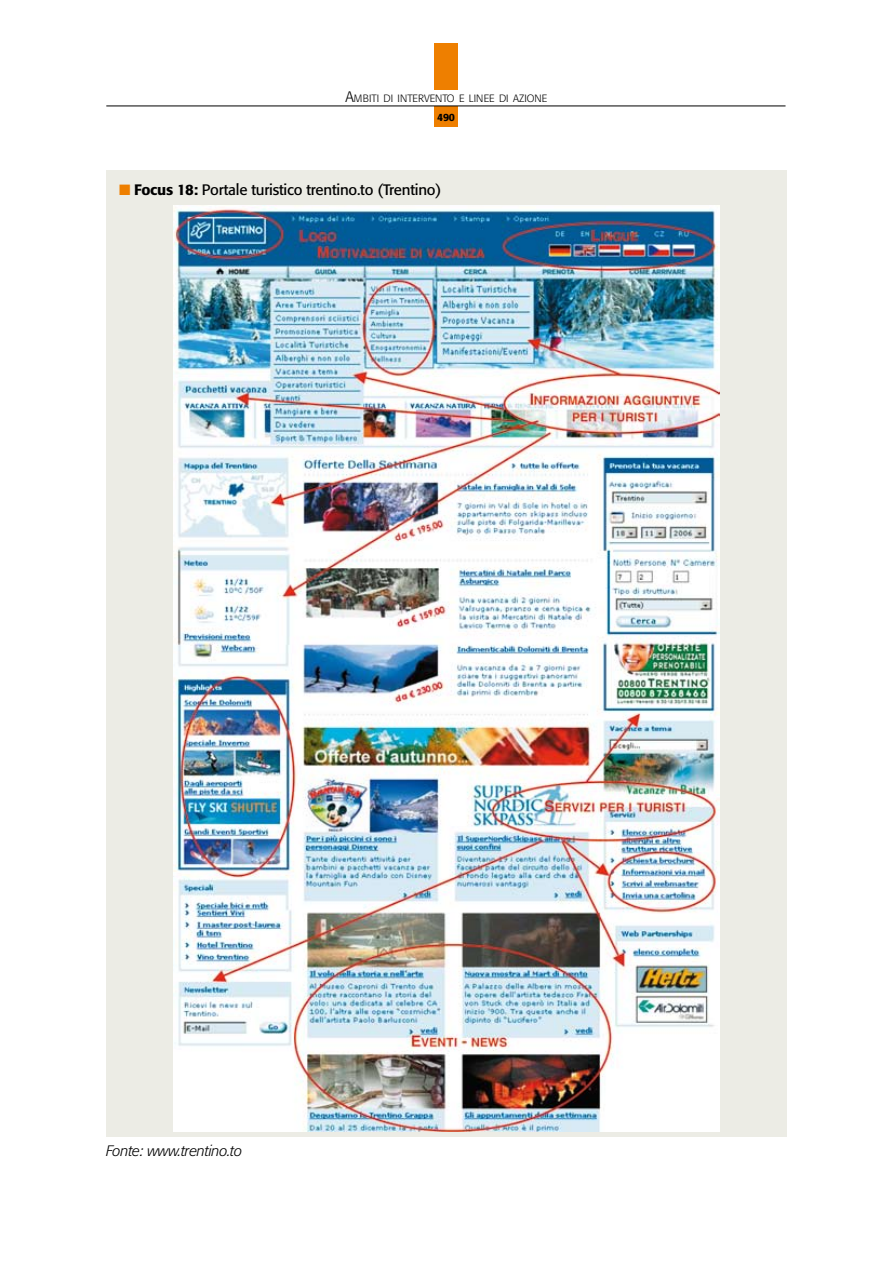
<style>
.page{position:relative;width:893px;height:1263px;background:#fff}
.page>*{position:absolute;margin:0;border:0;box-sizing:border-box;transform-origin:0 0}
.t1{font:15px "Formata";letter-spacing:-.015em;color:#000}
.t2{font:italic 300 15px "Formata";letter-spacing:-.015em;color:#000}
.t3{font:300 10.5px/19.2px "Formata";color:#000;text-align:center}
.s1{font-size:15px}
.s2{font-weight:500}
.s3{color:#ee7f00}
</style>
<div class="page">
<div style="left:106px;top:170px;width:681px;height:967px;background:#ecece5"></div>
<img style="left:173px;top:206px;width:547px;height:925px">
<div style="left:434px;top:106px;width:24px;height:21px;background:#ee7f00"></div>
<hr style="left:106px;top:106px;width:679px;height:1px;background:#000">
<div style="left:434px;top:43px;width:24px;height:46px;background:#ee7f00"></div>
<p class="t3" style="left:346px;top:89px;width:203px"><span class="s1">A</span>MBITI DI INTERVENTO E LINEE DI AZIONE<br><span class="s2">490</span></p>
<p class="t1" style="left:119px;top:181px;width:324px"><span class="s3">■</span> <span class="s2">Focus 18:</span> Portale turistico trentino.to (Trentino)</p>
<p class="t2" style="left:106px;top:1142px;width:137px">Fonte: www.trentino.to</p>
</div>
